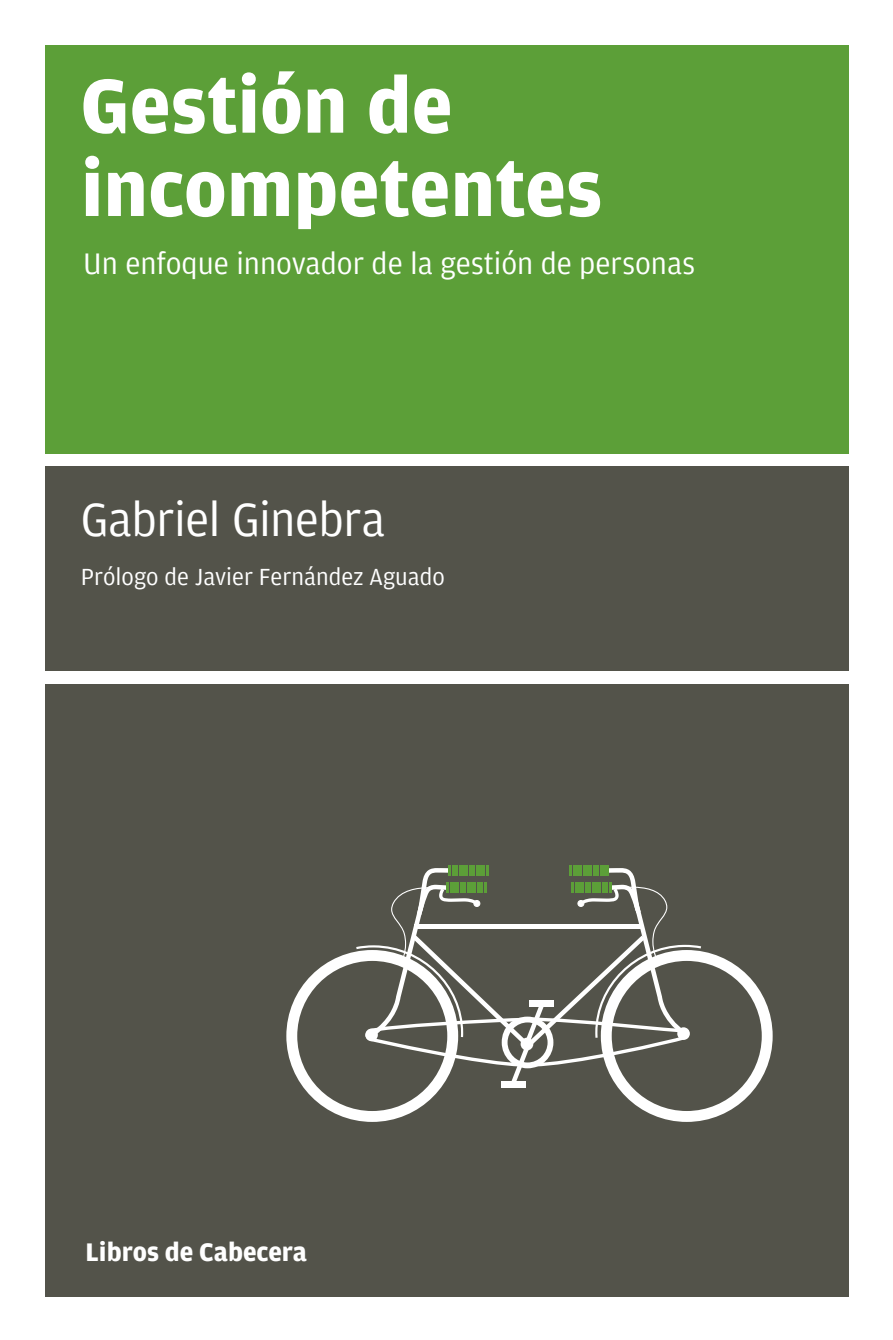
<style>
.page{position:relative;width:893px;height:1340px;background:#fff}
.page>*{position:absolute;margin:0;border:0;box-sizing:border-box;transform-origin:0 0}
.t1{font:700 81px/83.2px "Amplitude";color:#fff}
.t2{font:49.5px "Amplitude";letter-spacing:-.01em;color:#fff}
.t3{font:31.5px "Amplitude";color:#fff}
.t4{font:700 27px "Amplitude";color:#fff}
.t5{font:24.75px "Amplitude";color:#fff}
</style>
<div class="page">
<div style="left:45px;top:683px;width:804px;height:613px;background:#53534a"></div>
<div style="left:45px;top:46px;width:804px;height:408px;background:#5c9f38"></div>
<div style="left:45px;top:467px;width:804px;height:204px;background:#53534a"></div>
<svg style="left:286px;top:865px;width:487px;height:256px"></svg>
<p class="t1" style="left:81px;top:65px;width:523px">Gestión de incompetentes</p>
<p class="t3" style="left:83px;top:246px;width:613px">Un enfoque innovador de la gestión de personas</p>
<p class="t2" style="left:81px;top:491px;width:306px">Gabriel Ginebra</p>
<p class="t5" style="left:81px;top:563px;width:366px">Prólogo de Javier Fernández Aguado</p>
<p class="t4" style="left:86px;top:1237px;width:223px">Libros de Cabecera</p>
</div>
